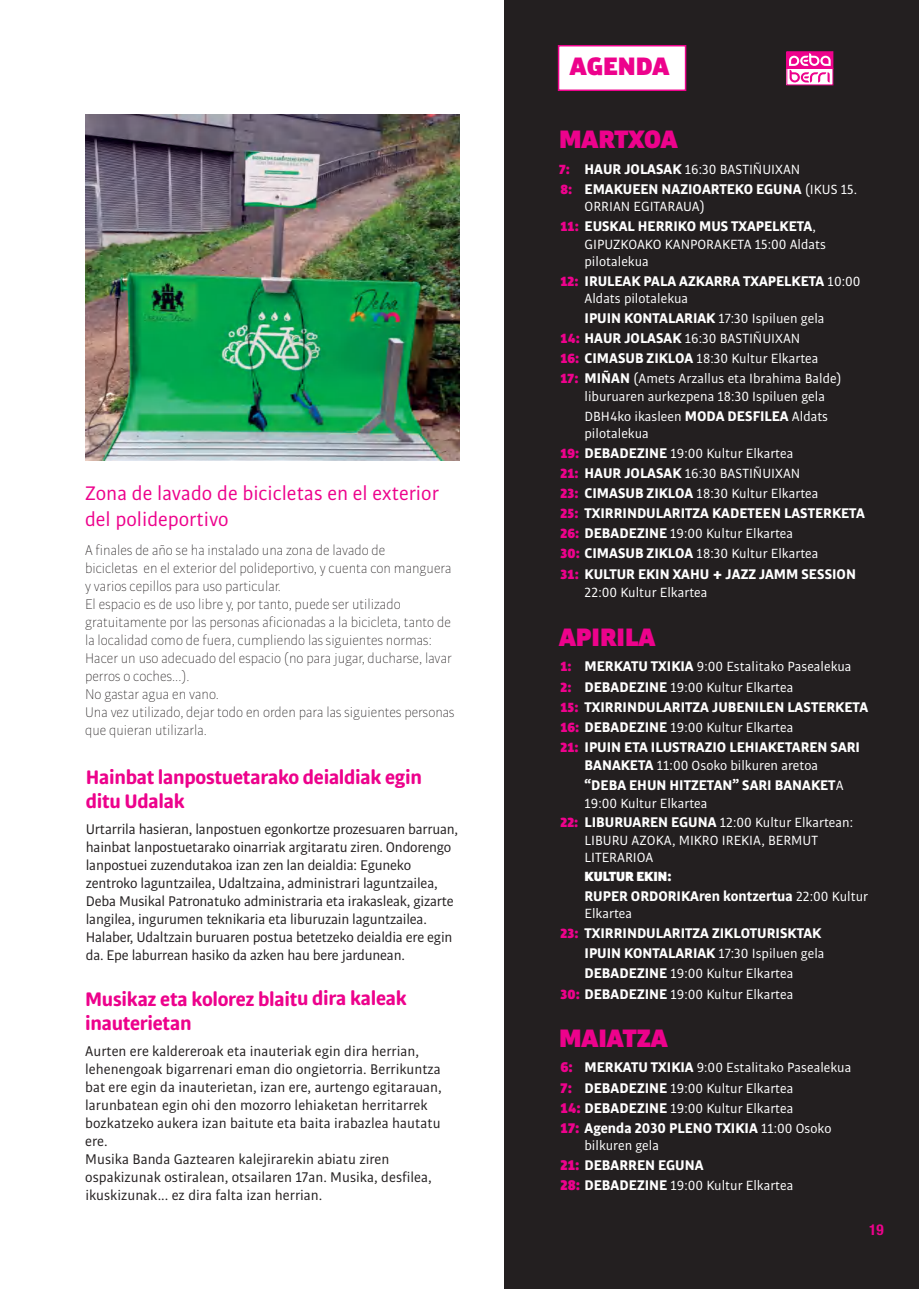
<style>
.page{position:relative;width:919px;height:1289px;background:#fff}
.page>*{position:absolute;margin:0;border:0;box-sizing:border-box;transform-origin:0 0}
.t1{font:900 27px "Bulo";color:#ed028c}
.t2{font:700 21px/24px "Bulo Rounded";letter-spacing:-.015em;color:#ed028c}
.t3{font:21px/25.5px "Bulo";color:#ed028c}
.t4{font:15px/18px "Bulo";letter-spacing:-.015em;color:#231f20}
.t5{font:100 15px/18px "Bulo";color:#231f20}
.t6{font:700 15px "Bulo";color:#fff}
.t7{font:700 condensed 15px "Helvetica Neue";color:#ed028c}
.t8{font:14.25px/20.1px "Bulo";color:#fff}
.t9{font:900 14.25px "Bulo";color:#fff}
.s1{font-weight:900;color:#ed028c}
.s2{font-weight:700;font-size:15px}
.s3{font-weight:900;font-size:14.25px;color:#ed028c}
.s4{font-weight:400;font-size:14.25px}
.s5{font-weight:900;font-size:15px;color:#ed028c}
</style>
<div class="page">
<img style="left:85px;top:114px;width:374px;height:347px">
<div style="left:504px;top:0;width:414px;height:1288px;background:#231f20"></div>
<svg style="left:788px;top:70px;width:43px;height:13px"></svg>
<svg style="left:830px;top:53px;width:1px;height:13px"></svg>
<div style="left:786px;top:51px;width:47px;height:17px;border:1px solid #ed028c"></div>
<svg style="left:788px;top:53px;width:42px;height:29px"></svg>
<div style="left:559px;top:46px;width:125px;height:43px;background:#fff"></div>
<div style="left:557px;top:45px;width:129px;height:46px;border:2px solid #ed028c"></div>
<h2 class="t3" style="left:85px;top:480px;width:355px">Zona de lavado de bicicletas en el exterior del polideportivo</h2>
<p class="t5" style="left:85px;top:541px;width:371px">A finales de año se ha instalado una zona de lavado de<br>bicicletas en el exterior del polideportivo, y cuenta con manguera y varios cepillos para uso particular.<br>El espacio es de uso libre y, por tanto, puede ser utilizado gratuitamente por las personas aficionadas a la bicicleta, tanto de la localidad como de fuera, cumpliendo las siguientes normas:<br>Hacer un uso adecuado del espacio (no para jugar, ducharse, lavar perros o coches...).<br>No gastar agua en vano.<br>Una vez utilizado, dejar todo en orden para las siguientes personas que quieran utilizarla.</p>
<h2 class="t2" style="left:86px;top:765px;width:338px">Hainbat lanpostuetarako deialdiak egin ditu Udalak</h2>
<p class="t4" style="left:86px;top:820px;width:374px">Urtarrila hasieran, lanpostuen egonkortze prozesuaren barruan, hainbat lanpostuetarako oinarriak argitaratu ziren. Ondorengo lanpostuei zuzendutakoa izan zen lan deialdia: Eguneko zentroko laguntzailea, Udaltzaina, administrari laguntzailea, Deba Musikal Patronatuko administraria eta irakasleak, gizarte langilea, ingurumen teknikaria eta liburuzain laguntzailea.<br>Halaber, Udaltzain buruaren postua betetzeko deialdia ere egin da. Epe laburrean hasiko da azken hau bere jardunean.</p>
<h2 class="t2" style="left:85px;top:986px;width:323px">Musikaz eta kolorez blaitu dira kaleak inauterietan</h2>
<p class="t4" style="left:85px;top:1041px;width:358px">Aurten ere kaldereroak eta inauteriak egin dira herrian, lehenengoak bigarrenari eman dio ongietorria. Berrikuntza bat ere egin da inauterietan, izan ere, aurtengo egitarauan, larunbatean egin ohi den mozorro lehiaketan herritarrek bozkatzeko aukera izan baitute eta baita irabazlea hautatu ere.<br>Musika Banda Gaztearen kalejirarekin abiatu ziren ospakizunak ostiralean, otsailaren 17an. Musika, desfilea, ikuskizunak... ez dira falta izan herrian.</p>
<h1 class="t1" style="left:570px;top:47px;width:101px">AGENDA</h1>
<h1 class="t1" style="left:559px;top:120px;width:120px">MARTXOA</h1>
<p class="t8" style="left:559px;top:159px;width:243px"><span class="s1">7:</span> <span class="s2">HAUR JOLASAK</span> 16:30 BASTIÑUIXAN</p>
<p class="t6" style="left:560px;top:179px;width:298px"><span class="s3">8:</span> EMAKUEEN NAZIOARTEKO EGUNA <span class="s4">(IKUS 15.</span></p>
<p class="t8" style="left:584px;top:196px;width:122px">ORRIAN EGITARAUA)</p>
<p class="t6" style="left:560px;top:217px;width:257px"><span class="s3">11:</span> EUSKAL HERRIKO MUS TXAPELKETA<span class="s4">,</span></p>
<p class="t8" style="left:584px;top:235px;width:243px;line-height:17.1px">GIPUZKOAKO KANPORAKETA 15:00 Aldats pilotalekua</p>
<p class="t6" style="left:560px;top:271px;width:301px"><span class="s3">12:</span> IRULEAK PALA AZKARRA TXAPELKETA <span class="s4">10:00</span></p>
<p class="t8" style="left:584px;top:288px;width:105px">Aldats pilotalekua</p>
<p class="t8" style="left:584px;top:308px;width:241px"><span class="s2">IPUIN KONTALARIAK</span> 17:30 Ispiluen gela</p>
<p class="t8" style="left:560px;top:328px;width:241px"><span class="s1">14:</span> <span class="s2">HAUR JOLASAK</span> 16:30 BASTIÑUIXAN</p>
<p class="t8" style="left:560px;top:348px;width:259px"><span class="s1">16:</span> <span class="s2">CIMASUB ZIKLOA</span> 18:30 Kultur Elkartea</p>
<p class="t8" style="left:560px;top:368px;width:283px"><span class="s1">17:</span> <span class="s2">MIÑAN</span> (Amets Arzallus eta Ibrahima Balde)</p>
<p class="t8" style="left:584px;top:386px;width:245px">liburuaren aurkezpena 18:30 Ispiluen gela<br>DBH4ko ikasleen <span class="s2">MODA DESFILEA</span> Aldats</p>
<p class="t8" style="left:560px;top:423px;width:259px;text-indent:24px">pilotalekua<br><span class="s1">19:</span> <span class="s2">DEBADEZINE</span> 19:00 Kultur Elkartea<br><span class="s1">21:</span> <span class="s2">HAUR JOLASAK</span> 16:30 BASTIÑUIXAN<br><span class="s1">23:</span> <span class="s2">CIMASUB ZIKLOA</span> 18:30 Kultur Elkartea</p>
<p class="t6" style="left:560px;top:503px;width:306px"><span class="s3">25:</span> TXIRRINDULARITZA KADETEEN LASTERKETA</p>
<p class="t8" style="left:560px;top:523px;width:259px"><span class="s1">26:</span> <span class="s2">DEBADEZINE</span> 19:00 Kultur Elkartea<br><span class="s1">30:</span> <span class="s2">CIMASUB ZIKLOA</span> 18:30 Kultur Elkartea</p>
<p class="t6" style="left:560px;top:564px;width:297px"><span class="s3">31:</span> KULTUR EKIN XAHU + JAZZ JAMM SESSION</p>
<p class="t8" style="left:584px;top:581px;width:124px">22:00 Kultur Elkartea</p>
<h1 class="t1" style="left:559px;top:617px;width:98px">APIRILA</h1>
<p class="t8" style="left:560px;top:656px;width:292px"><span class="s1">1:</span> <span class="s2">MERKATU TXIKIA</span> 9:00 Estalitako Pasealekua<br><span class="s1">2:</span> <span class="s2">DEBADEZINE</span> 19:00 Kultur Elkartea</p>
<p class="t6" style="left:560px;top:697px;width:309px"><span class="s3">15:</span> TXIRRINDULARITZA JUBENILEN LASTERKETA</p>
<p class="t8" style="left:560px;top:716px;width:234px"><span class="s1">16:</span> <span class="s2">DEBADEZINE</span> 19:00 Kultur Elkartea</p>
<p class="t6" style="left:560px;top:737px;width:301px"><span class="s3">21:</span> IPUIN ETA ILUSTRAZIO LEHIAKETAREN SARI</p>
<p class="t8" style="left:584px;top:755px;width:235px"><span class="s2">BANAKETA</span> 11:00 Osoko bilkuren aretoa</p>
<p class="t6" style="left:584px;top:775px;width:260px">“DEBA EHUN HITZETAN” SARI BANAKET<span class="s4">A</span></p>
<p class="t8" style="left:560px;top:792px;width:294px;text-indent:24px">19:00 Kultur Elkartea<br><span class="s1">22:</span> <span class="s2">LIBURUAREN EGUNA</span> 12:00 Kultur Elkartean:</p>
<p class="t8" style="left:584px;top:831px;width:235px;line-height:17.1px">LIBURU AZOKA, MIKRO IREKIA, BERMUT<br>LITERARIOA</p>
<p class="t9" style="left:584px;top:866px;width:88px">KULTUR EKIN:</p>
<p class="t6" style="left:584px;top:886px;width:285px">RUPER ORDORIKAren kontzertua <span class="s4">22:00 Kultur</span></p>
<p class="t8" style="left:584px;top:903px;width:49px">Elkartea</p>
<p class="t6" style="left:560px;top:923px;width:262px"><span class="s3">23:</span> TXIRRINDULARITZA ZIKLOTURISKTAK</p>
<p class="t8" style="left:584px;top:943px;width:241px"><span class="s2">IPUIN KONTALARIAK</span> 17:30 Ispiluen gela</p>
<p class="t8" style="left:584px;top:963px;width:210px"><span class="s2">DEBADEZINE</span> 19:00 Kultur Elkartea</p>
<p class="t8" style="left:560px;top:983px;width:234px"><span class="s1">30:</span> <span class="s2">DEBADEZINE</span> 19:00 Kultur Elkartea</p>
<h1 class="t1" style="left:559px;top:1018px;width:110px">MAIATZA</h1>
<p class="t8" style="left:560px;top:1057px;width:292px"><span class="s5">6:</span> <span class="s2">MERKATU TXIKIA</span> 9:00 Estalitako Pasealekua<br><span class="s5">7:</span> <span class="s2">DEBADEZINE</span> 19:00 Kultur Elkartea<br><span class="s5">14:</span> <span class="s2">DEBADEZINE</span> 19:00 Kultur Elkartea</p>
<p class="t6" style="left:560px;top:1118px;width:272px"><span class="s1">17:</span> Agenda 2030 PLENO TXIKIA <span class="s4">11:00 Osoko</span></p>
<p class="t8" style="left:584px;top:1135px;width:76px">bilkuren gela</p>
<p class="t6" style="left:560px;top:1155px;width:144px"><span class="s1">21:</span> DEBARREN EGUNA</p>
<p class="t8" style="left:560px;top:1175px;width:234px"><span class="s5">28:</span> <span class="s2">DEBADEZINE</span> 19:00 Kultur Elkartea</p>
<p class="t7" style="left:869px;top:1217px;width:16px">19</p>
</div>
